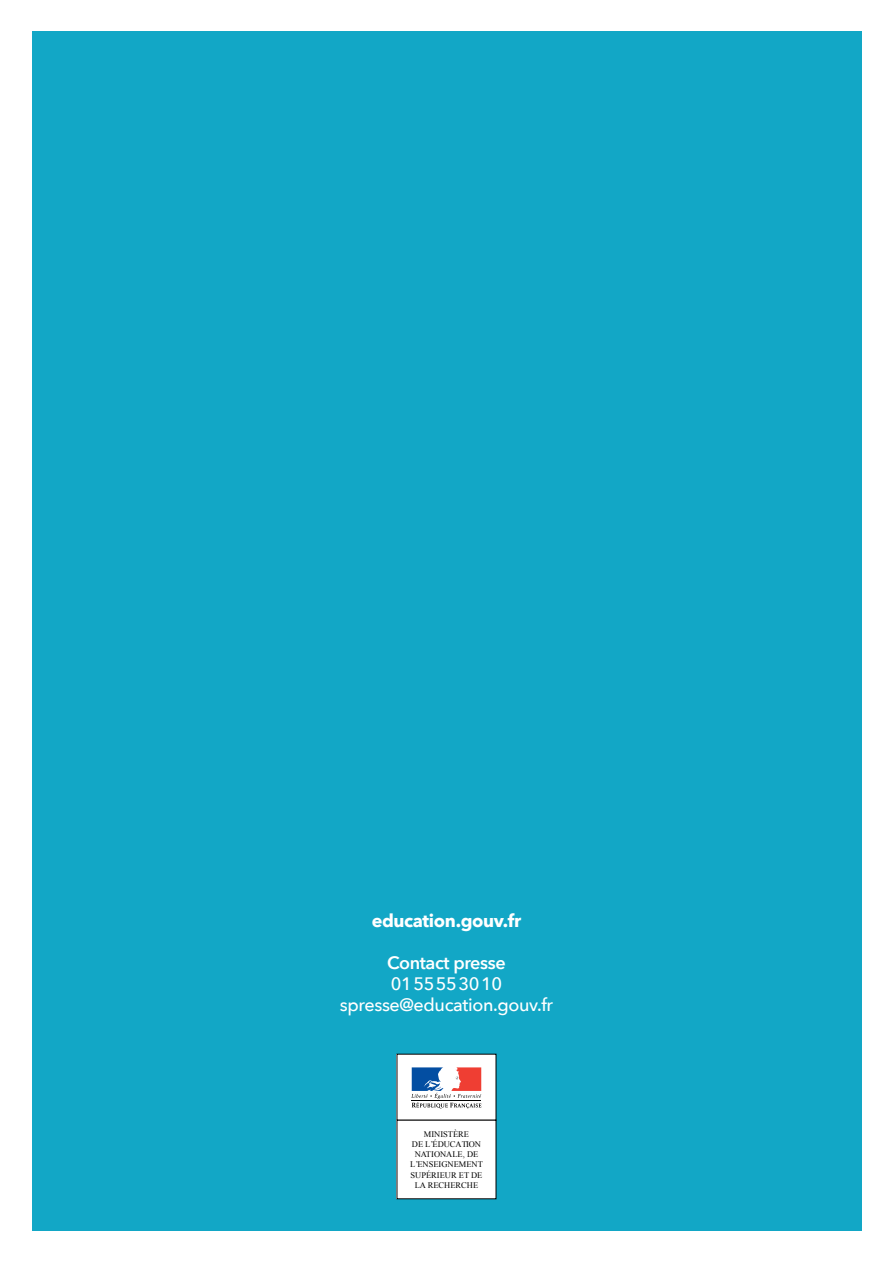
<style>
.page{position:relative;width:893px;height:1263px;background:#fff}
.page>*{position:absolute;margin:0;border:0;box-sizing:border-box;transform-origin:0 0}
.t1{font:500 18px/21px "Avenir Next";letter-spacing:-.02em;color:#fff;text-align:center}
.t2{font:700 18px "Avenir Next";color:#fff}
.t3{font:600 18px "Avenir Next";letter-spacing:-.02em;color:#fff}
.t4{font:8.55px/10.2px "Times New Roman";color:#000;text-align:center}
</style>
<div class="page">
<div style="left:32px;top:32px;width:829px;height:1199px;background:#12a7c6"></div>
<div style="left:397px;top:1054px;width:99px;height:66px;background:#fff"></div>
<svg style="left:411px;top:1067px;width:70px;height:41px"></svg>
<hr style="left:412px;top:1100px;width:69px;height:1px;background:#000">
<div style="left:397px;top:1120px;width:99px;height:79px;background:#fff"></div>
<h1 class="t2" style="left:372px;top:910px;width:151px">education.gouv.fr</h1>
<h1 class="t3" style="left:387px;top:952px;width:120px">Contact presse</h1>
<h1 class="t1" style="left:340px;top:973px;width:215px">0155553010 spresse@education.gouv.fr</h1>
<p class="t4" style="left:410px;top:1129px;width:74px">MINISTÈRE<br>DE L’ÉDUCATION<br>NATIONALE, DE<br>L’ENSEIGNEMENT<br>SUPÉRIEUR ET DE<br>LA RECHERCHE</p>
</div>
